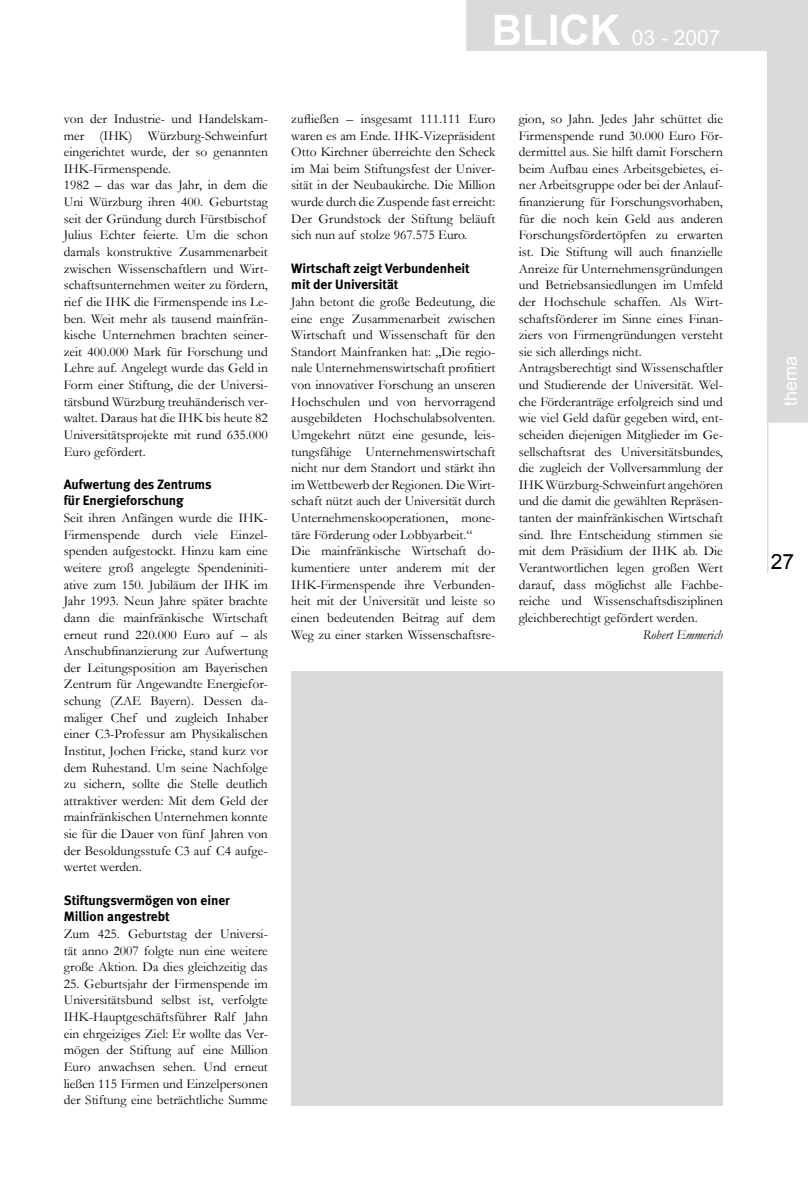
<style>
.page{position:relative;width:808px;height:1191px;background:#fff}
.page>*{position:absolute;margin:0;border:0;box-sizing:border-box;transform-origin:0 0}
.t1{font:21px "Arial";color:#fff}
.t2{font:21px "Arial";color:#000}
.t3{font:18px "Arial";color:#fff}
.t4{font:13.5px/16.6px "Garamond";color:#000;text-align:justify}
.t5{font:700 13.5px/16.6px "Meta";color:#000}
.t6{font:italic 13.5px "Garamond";color:#000}
.s1{font-weight:700;font-size:42px}
</style>
<div class="page">
<svg style="left:466px;top:0;width:342px;height:423px"></svg>
<hr style="left:767px;top:319px;width:1px;height:254px;background:#d9dada">
<div style="left:491px;top:1px;width:262px;height:48px;background:#d9dada"></div>
<div style="left:490px;top:0;width:263px;height:50px;border:2px solid #d9dada"></div>
<div style="left:769px;top:195px;width:37px;height:212px;background:#d9dada"></div>
<div style="left:768px;top:195px;width:39px;height:212px;border:2px solid #d9dada"></div>
<div style="left:291px;top:672px;width:432px;height:434px;background:#d9dada"></div>
<h1 class="t1" style="left:492px;top:23px;width:230px"><span class="s1">BLICK</span> 03 - 2007</h1>
<p class="t4" style="left:64px;top:110px;width:206px;text-align:left">von der Industrie- und Handelskam&shy;mer (IHK) Würzburg-Schweinfurt eingerichtet wurde, der so genannten IHK-Firmenspende.<br>1982 – das war das Jahr, in dem die Uni Würzburg ihren 400. Geburtstag seit der Gründung durch Fürstbischof Julius Echter feierte. Um die schon damals konstruktive Zusammenarbeit zwischen Wissenschaftlern und Wirt&shy;schaftsunternehmen weiter zu fördern, rief die IHK die Firmenspende ins Le&shy;ben. Weit mehr als tausend mainfrän&shy;kische Unternehmen brachten seiner&shy;zeit 400.000 Mark für Forschung und Lehre auf. Angelegt wurde das Geld in Form einer Stiftung, die der Universi&shy;tätsbund Würzburg treuhänderisch ver&shy;waltet. Daraus hat die IHK bis heute 82<br>Universitätsprojekte mit rund 635.000<br>Euro gefördert.</p>
<p class="t5" style="left:64px;top:475px;width:149px">Aufwertung des Zentrums für Energieforschung</p>
<p class="t4" style="left:64px;top:509px;width:206px">Seit ihren Anfängen wurde die IHK-Firmenspende durch viele Einzel&shy;spenden aufgestockt. Hinzu kam eine weitere groß angelegte Spendeniniti&shy;ative zum 150. Jubiläum der IHK im Jahr 1993. Neun Jahre später brachte dann die mainfränkische Wirtschaft erneut rund 220.000 Euro auf – als Anschubfinanzierung zur Aufwertung der Leitungsposition am Bayerischen Zentrum für Angewandte Energiefor&shy;schung (ZAE Bayern). Dessen da&shy;maliger Chef und zugleich Inhaber einer C3-Professur am Physikalischen Institut, Jochen Fricke, stand kurz vor dem Ruhestand. Um seine Nachfolge zu sichern, sollte die Stelle deutlich attraktiver werden: Mit dem Geld der mainfränkischen Unternehmen konnte sie für die Dauer von fünf Jahren von der Besoldungsstufe C3 auf C4 aufge&shy;wertet werden.</p>
<p class="t5" style="left:64px;top:891px;width:168px">Stiftungsvermögen von einer<br>Million angestrebt</p>
<p class="t4" style="left:64px;top:925px;width:206px">Zum 425. Geburtstag der Universi&shy;tät anno 2007 folgte nun eine weitere große Aktion. Da dies gleichzeitig das</p>
<p class="t4" style="left:64px;top:975px;width:206px">25. Geburtsjahr der Firmenspende im Universitätsbund selbst ist, verfolgte IHK-Hauptgeschäftsführer Ralf Jahn ein ehrgeiziges Ziel: Er wollte das Ver&shy;mögen der Stiftung auf eine Million Euro anwachsen sehen. Und erneut ließen 115 Firmen und Einzelpersonen der Stiftung eine beträchtliche Summe</p>
<p class="t4" style="left:291px;top:110px;width:206px">zufließen – insgesamt 111.111 Euro waren es am Ende. IHK-Vizepräsident Otto Kirchner überreichte den Scheck im Mai beim Stiftungsfest der Univer&shy;sität in der Neubaukirche. Die Million wurde durch die Zuspende fast erreicht:<br>Der Grundstock der Stiftung beläuft sich nun auf stolze 967.575 Euro.</p>
<p class="t5" style="left:291px;top:259px;width:180px">Wirtschaft zeigt Verbundenheit mit der Universität</p>
<p class="t4" style="left:291px;top:293px;width:206px;text-align:left">Jahn betont die große Bedeutung, die eine enge Zusammenarbeit zwischen Wirtschaft und Wissenschaft für den Standort Mainfranken hat: „Die regio&shy;nale Unternehmenswirtschaft profitiert von innovativer Forschung an unseren Hochschulen und von hervorragend ausgebildeten Hochschulabsolventen.<br>Umgekehrt nützt eine gesunde, leis&shy;tungsfähige Unternehmenswirtschaft nicht nur dem Standort und stärkt ihn im Wettbewerb der Regionen. Die Wirt&shy;schaft nützt auch der Universität durch Unternehmenskooperationen, mone&shy;täre Förderung oder Lobbyarbeit.“<br>Die mainfränkische Wirtschaft do&shy;kumentiere unter anderem mit der IHK-Firmenspende ihre Verbunden&shy;heit mit der Universität und leiste so einen bedeutenden Beitrag auf dem Weg zu einer starken Wissenschaftsre-</p>
<p class="t4" style="left:519px;top:110px;width:206px;text-align:left">gion, so Jahn. Jedes Jahr schüttet die Firmenspende rund 30.000 Euro För&shy;dermittel aus. Sie hilft damit Forschern beim Aufbau eines Arbeitsgebietes, ei&shy;ner Arbeitsgruppe oder bei der Anlauf&shy;finanzierung für Forschungsvorhaben, für die noch kein Geld aus anderen Forschungsfördertöpfen zu erwarten ist. Die Stiftung will auch finanzielle Anreize für Unternehmensgründungen und Betriebsansiedlungen im Umfeld der Hochschule schaffen. Als Wirt&shy;schaftsförderer im Sinne eines Finan&shy;ziers von Firmengründungen versteht sie sich allerdings nicht.<br>Antragsberechtigt sind Wissenschaftler und Studierende der Universität. Wel&shy;che Förderanträge erfolgreich sind und wie viel Geld dafür gegeben wird, ent&shy;scheiden diejenigen Mitglieder im Ge&shy;sellschaftsrat des Universitätsbundes, die zugleich der Vollversammlung der IHK Würzburg-Schweinfurt angehören und die damit die gewählten Repräsen&shy;tanten der mainfränkischen Wirtschaft sind. Ihre Entscheidung stimmen sie mit dem Präsidium der IHK ab. Die Verantwortlichen legen großen Wert darauf, dass möglichst alle Fachbe&shy;reiche und Wissenschaftsdisziplinen gleichberechtigt gefördert werden.</p>
<p class="t6" style="left:643px;top:625px;width:82px">Robert Emmerich</p>
<h2 class="t3" style="left:778px;top:406px;width:52px;rotate:-90deg">thema</h2>
<h1 class="t2" style="left:771px;top:548px;width:25px">27</h1>
</div>
